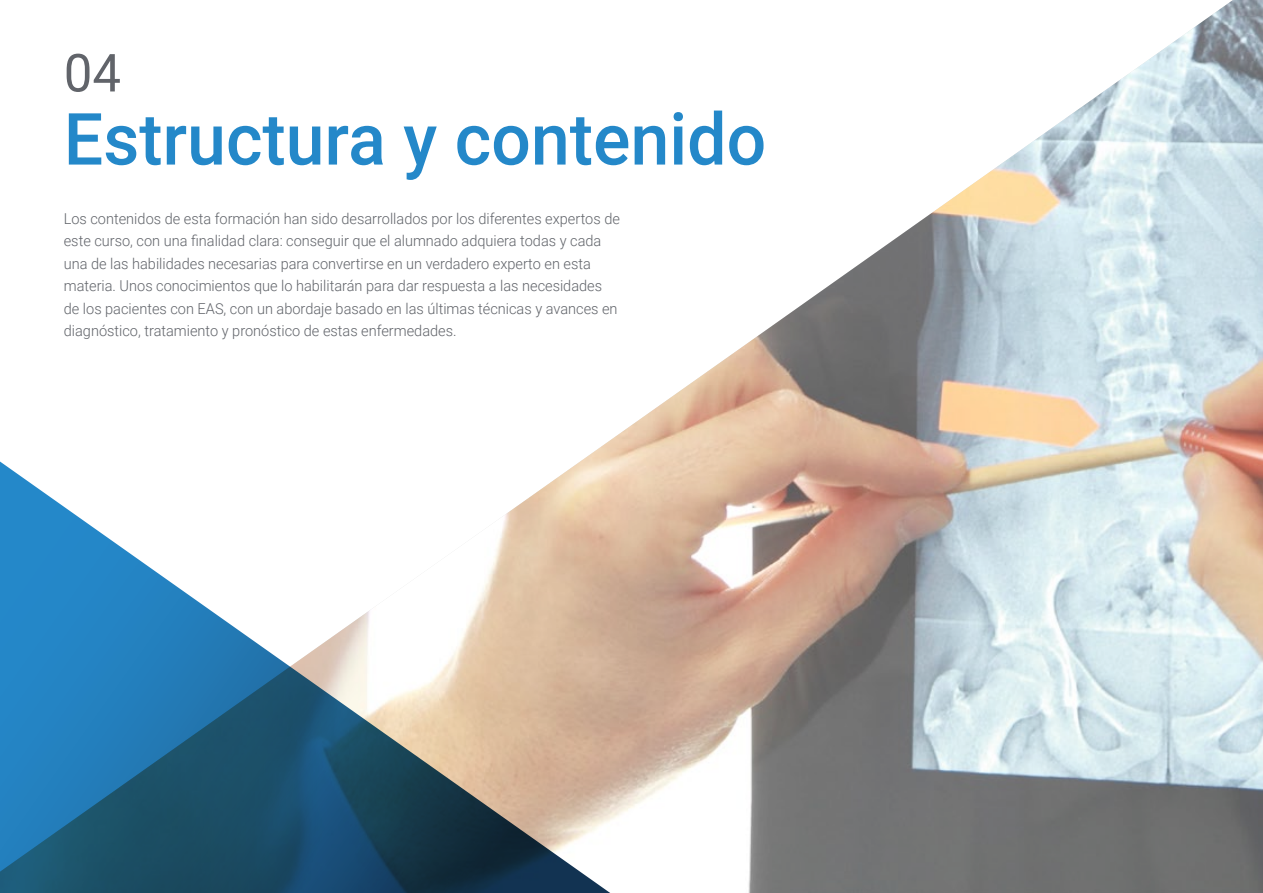
<style>
.page{position:relative;width:1263px;height:893px;background:#fff}
.page>*{position:absolute;margin:0;border:0;box-sizing:border-box;transform-origin:0 0}
.t1{font:500 72px "Roboto";color:#2488c9}
.t2{font:52.5px "Roboto";color:#61646a}
.t3{font:300 15px/22.5px "Roboto";color:#61646a}
</style>
<div class="page">
<img style="left:602px;top:0;width:661px;height:893px">
<svg style="left:0;top:446px;width:640px;height:447px"></svg>
<h2 class="t2" style="left:64px;top:36px;width:59px">04</h2>
<h1 class="t1" style="left:64px;top:89px;width:704px">Estructura y contenido</h1>
<p class="t3" style="left:64px;top:207px;width:558px">Los contenidos de esta formación han sido desarrollados por los diferentes expertos de este curso, con una finalidad clara: conseguir que el alumnado adquiera todas y cada una de las habilidades necesarias para convertirse en un verdadero experto en esta materia. Unos conocimientos que lo habilitarán para dar respuesta a las necesidades de los pacientes con EAS, con un abordaje basado en las últimas técnicas y avances en diagnóstico, tratamiento y pronóstico de estas enfermedades.</p>
</div>
